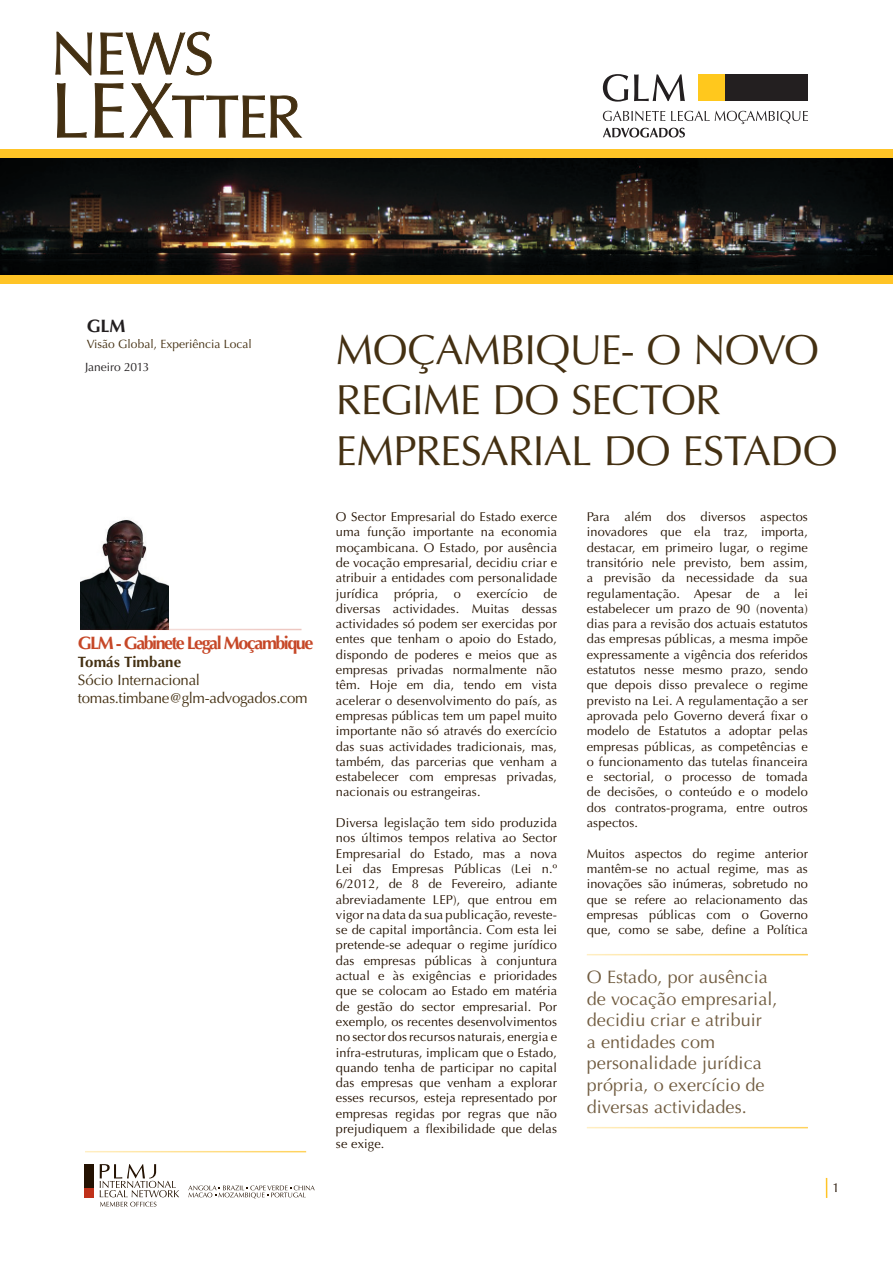
<style>
.page{position:relative;width:893px;height:1263px;background:#fff}
.page>*{position:absolute;margin:0;border:0;box-sizing:border-box;transform-origin:0 0}
.t1{font:42px/50.4px "Optima";letter-spacing:-.015em;color:#443012}
.Corpo{font:18px/21.6px "Optima";letter-spacing:.005em;color:#705b3f}
.t2{font:700 18px "Optima";letter-spacing:-.085em;color:#c64727}
.t3{font:700 18px "Optima";color:#231f20}
.t4{font:15px "Optima";letter-spacing:-.015em;color:#443012}
.t5{font:700 15px "Optima";letter-spacing:.005em;color:#443012}
.Corpo-2{font:12.75px/15.3px "Optima";letter-spacing:.01em;color:#241202;text-align:justify}
.t6{font:12px "Optima";color:#443012}
.t7{font:12px "Optima";letter-spacing:-.005em;color:#231f20}
</style>
<div class="page">
<img style="left:1px;top:157px;width:892px;height:118px">
<div style="left:84px;top:1188px;width:9px;height:9px;background:#c0311a"></div>
<div style="left:84px;top:1164px;width:9px;height:24px;background:#241202"></div>
<svg style="left:100px;top:1164px;width:79px;height:43px"></svg>
<svg style="left:188px;top:1185px;width:127px;height:14px"></svg>
<hr style="left:85px;top:1151px;width:221px;height:1px;background:#ffc426">
<svg style="left:57px;top:83px;width:245px;height:55px"></svg>
<svg style="left:55px;top:32px;width:157px;height:43px"></svg>
<div style="left:0;top:149px;width:893px;height:8px;background:#ffc426"></div>
<div style="left:0;top:275px;width:893px;height:8px;background:#ffc426"></div>
<div style="left:725px;top:74px;width:83px;height:27px;background:#231f20"></div>
<div style="left:698px;top:74px;width:27px;height:27px;background:#ffc81d"></div>
<svg style="left:603px;top:74px;width:25px;height:28px"></svg>
<svg style="left:634px;top:74px;width:51px;height:27px"></svg>
<svg style="left:603px;top:111px;width:205px;height:26px"></svg>
<svg style="left:826px;top:1178px;width:1px;height:20px"></svg>
<img style="left:80px;top:519px;width:89px;height:110px">
<hr style="left:80px;top:629px;width:222px;height:1px;background:#c0311a">
<hr style="left:587px;top:1127px;width:221px;height:1px;background:#ffc426">
<hr style="left:587px;top:954px;width:221px;height:1px;background:#ffc426">
<p class="t3" style="left:87px;top:315px;width:40px">GLM</p>
<p class="t6" style="left:87px;top:337px;width:166px">Visão Global, Experiência Local</p>
<p class="t7" style="left:85px;top:360px;width:66px">Janeiro 2013</p>
<p class="t2" style="left:78px;top:632px;width:237px">GLM - Gabinete Legal Moçambique</p>
<p class="t5" style="left:78px;top:653px;width:105px">Tomás Timbane</p>
<p class="t4" style="left:78px;top:671px;width:124px">Sócio Internacional</p>
<p class="t4" style="left:78px;top:689px;width:231px">tomas.timbane@glm-advogados.com</p>
<p class="t1" style="left:336px;top:325px;width:503px">MOÇAMBIQUE- O NOVO<br>REGIME DO SECTOR<br>EMPRESARIAL DO ESTADO</p>
<p class="Corpo-2" style="left:336px;top:509px;width:223px">O Sector Empresarial do Estado exerce uma função importante na economia moçambicana. O Estado, por ausência de vocação empresarial, decidiu criar e atribuir a entidades com personalidade jurídica própria, o exercício de diversas actividades. Muitas dessas actividades só podem ser exercidas por entes que tenham o apoio do Estado, dispondo de poderes e meios que as empresas privadas normalmente não têm. Hoje em dia, tendo em vista acelerar o desenvolvimento do país, as empresas públicas tem um papel muito importante não só através do exercício das suas actividades tradicionais, mas, também, das parcerias que venham a estabelecer com empresas privadas, nacionais ou estrangeiras.</p>
<p class="Corpo-2" style="left:336px;top:815px;width:223px">Diversa legislação tem sido produzida nos últimos tempos relativa ao Sector Empresarial do Estado, mas a nova Lei das Empresas Públicas (Lei n.º 6/2012, de 8 de Fevereiro, adiante abreviadamente LEP), que entrou em vigor na data da sua publicação, reveste&shy;se de capital importância. Com esta lei pretende-se adequar o regime jurídico das empresas públicas à conjuntura actual e às exigências e prioridades que se colocam ao Estado em matéria de gestão do sector empresarial. Por exemplo, os recentes desenvolvimentos no sector dos recursos naturais, energia e infra-estruturas, implicam que o Estado, quando tenha de participar no capital das empresas que venham a explorar esses recursos, esteja representado por empresas regidas por regras que não prejudiquem a flexibilidade que delas se exige.</p>
<p class="Corpo-2" style="left:587px;top:509px;width:223px">Para além dos diversos aspectos inovadores que ela traz, importa, destacar, em primeiro lugar, o regime transitório nele previsto, bem assim, a previsão da necessidade da sua regulamentação. Apesar de a lei estabelecer um prazo de 90 (noventa) dias para a revisão dos actuais estatutos das empresas públicas, a mesma impõe expressamente a vigência dos referidos estatutos nesse mesmo prazo, sendo que depois disso prevalece o regime previsto na Lei. A regulamentação a ser aprovada pelo Governo deverá fixar o modelo de Estatutos a adoptar pelas empresas públicas, as competências e o funcionamento das tutelas financeira e sectorial, o processo de tomada de decisões, o conteúdo e o modelo dos contratos-programa, entre outros aspectos.</p>
<p class="Corpo-2" style="left:587px;top:846px;width:223px">Muitos aspectos do regime anterior mantêm-se no actual regime, mas as inovações são inúmeras, sobretudo no que se refere ao relacionamento das empresas públicas com o Governo que, como se sabe, define a Política</p>
<p class="Corpo" style="left:587px;top:966px;width:192px">O Estado, por ausência de vocação empresarial, decidiu criar e atribuir<br>a entidades com personalidade jurídica própria, o exercício de diversas actividades.</p>
<p class="Corpo-2" style="left:832px;top:1180px;width:9px">1</p>
</div>
